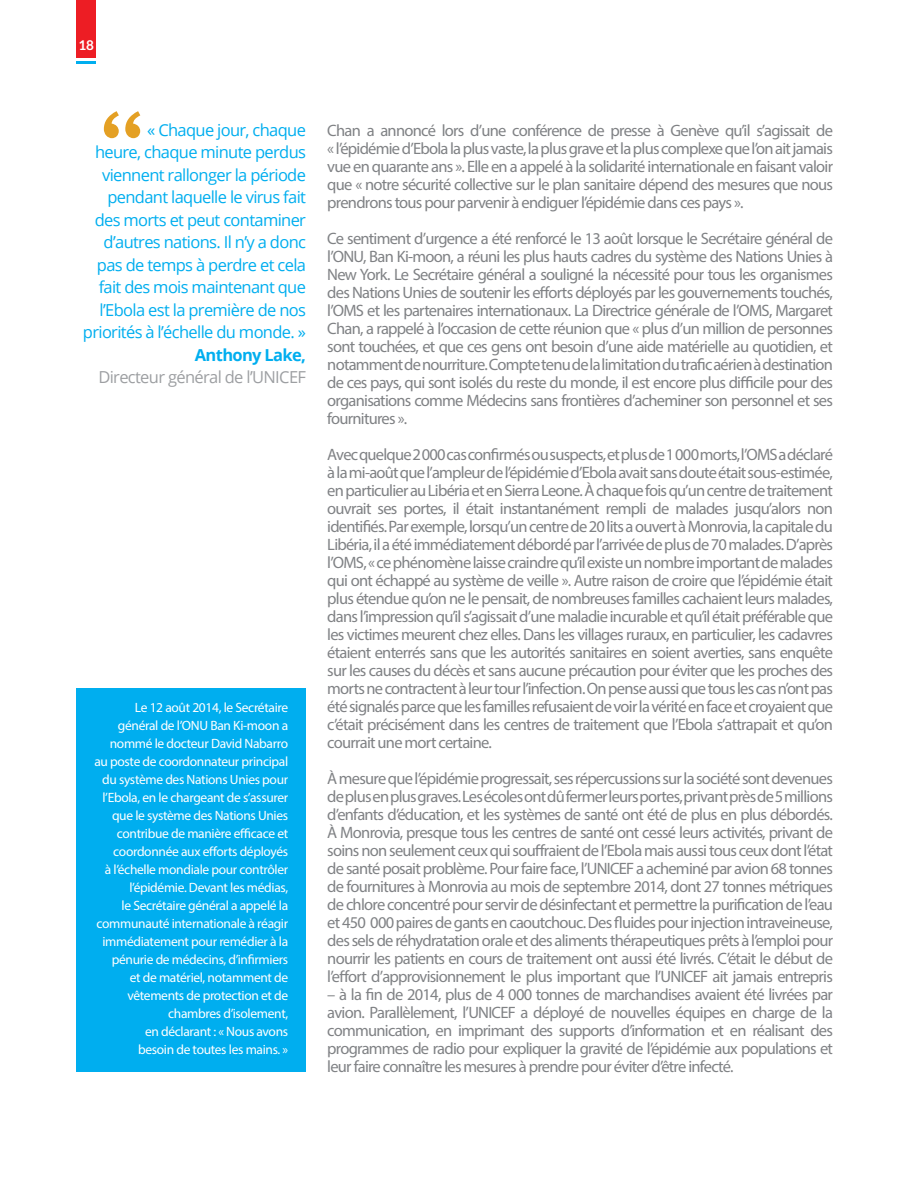
<style>
.page{position:relative;width:918px;height:1188px;background:#fff}
.page>*{position:absolute;margin:0;border:0;box-sizing:border-box;transform-origin:0 0}
.t1{font:16.5px/18px "Myriad Pro";letter-spacing:-.045em;color:#808285;text-align:justify}
.t2{font:16.5px/22.5px "Open Sans";letter-spacing:-.04em;color:#00aeef;text-align:right}
.t3{font:16.5px "Open Sans";letter-spacing:-.04em;color:#9d9fa2}
.t4{font:700 16.5px "Open Sans";letter-spacing:-.04em;color:#00aeef}
.t5{font:13.5px/18px "Myriad Pro";letter-spacing:-.025em;color:#fff;text-align:right}
.t6{font:700 13.5px "Lato";color:#fff}
</style>
<div class="page">
<div style="left:76px;top:0;width:20px;height:64px;background:#ed1d24"></div>
<hr style="left:76px;top:61px;width:20px;height:3px;background:#00aeef">
<hr style="left:75px;top:59px;width:22px;height:2px;background:#fff">
<div style="left:76px;top:688px;width:230px;height:384px;background:#00aeef"></div>
<svg style="left:104px;top:111px;width:36px;height:27px"></svg>
<p class="t6" style="left:78px;top:37px;width:17px">18</p>
<p class="t2" style="left:83px;top:118px;width:225px">« Chaque jour, chaque<br>heure, chaque minute perdus viennent rallonger la période pendant laquelle le virus fait des morts et peut contaminer d’autres nations. Il n’y a donc pas de temps à perdre et cela fait des mois maintenant que l’Ebola est la première de nos priorités à l’échelle du monde. »</p>
<p class="t4" style="left:195px;top:343px;width:113px">Anthony Lake,</p>
<p class="t3" style="left:98px;top:366px;width:209px">Directeur général de l’UNICEF</p>
<p class="t5" style="left:94px;top:698px;width:195px">Le 12 août 2014, le Secrétaire général de l’ONU Ban Ki-moon a nommé le docteur David Nabarro au poste de coordonnateur principal du système des Nations Unies pour l’Ebola, en le chargeant de s’assurer que le système des Nations Unies contribue de manière efficace et coordonnée aux efforts déployés<br>à l’échelle mondiale pour contrôler l’épidémie. Devant les médias,<br>le Secrétaire général a appelé la communauté internationale à réagir immédiatement pour remédier à la pénurie de médecins, d’infirmiers<br>et de matériel, notamment de vêtements de protection et de chambres d’isolement,<br>en déclarant : « Nous avons<br>besoin de toutes les mains. »</p>
<p class="t1" style="left:327px;top:121px;width:507px">Chan a annoncé lors d’une conférence de presse à Genève qu’il s’agissait de « l’épidémie d’Ebola la plus vaste, la plus grave et la plus complexe que l’on ait jamais vue en quarante ans ». Elle en a appelé à la solidarité internationale en faisant valoir que « notre sécurité collective sur le plan sanitaire dépend des mesures que nous prendrons tous pour parvenir à endiguer l’épidémie dans ces pays ».</p>
<p class="t1" style="left:327px;top:229px;width:507px">Ce sentiment d’urgence a été renforcé le 13 août lorsque le Secrétaire général de l’ONU, Ban Ki-moon, a réuni les plus hauts cadres du système des Nations Unies à New York. Le Secrétaire général a souligné la nécessité pour tous les organismes des Nations Unies de soutenir les efforts déployés par les gouvernements touchés, l’OMS et les partenaires internationaux. La Directrice générale de l’OMS, Margaret Chan, a rappelé à l’occasion de cette réunion que « plus d’un million de personnes sont touchées, et que ces gens ont besoin d’une aide matérielle au quotidien, et notamment de nourriture. Compte tenu de la limitation du trafic aérien à destination de ces pays, qui sont isolés du reste du monde, il est encore plus difficile pour des organisations comme Médecins sans frontières d’acheminer son personnel et ses fournitures ».</p>
<p class="t1" style="left:327px;top:445px;width:507px">Avec quelque 2 000 cas confirmés ou suspects, et plus de 1 000 morts, l’OMS a déclaré à la mi-août que l’ampleur de l’épidémie d’Ebola avait sans doute était sous-estimée, en particulier au Libéria et en Sierra Leone. À chaque fois qu’un centre de traitement ouvrait ses portes, il était instantanément rempli de malades jusqu’alors non identifiés. Par exemple, lorsqu’un centre de 20 lits a ouvert à Monrovia, la capitale du Libéria, il a été immédiatement débordé par l’arrivée de plus de 70 malades. D’après l’OMS, « ce phénomène laisse craindre qu’il existe un nombre important de malades qui ont échappé au système de veille ». Autre raison de croire que l’épidémie était plus étendue qu’on ne le pensait, de nombreuses familles cachaient leurs malades, dans l’impression qu’il s’agissait d’une maladie incurable et qu’il était préférable que les victimes meurent chez elles. Dans les villages ruraux, en particulier, les cadavres étaient enterrés sans que les autorités sanitaires en soient averties, sans enquête sur les causes du décès et sans aucune précaution pour éviter que les proches des morts ne contractent à leur tour l’infection. On pense aussi que tous les cas n’ont pas été signalés parce que les familles refusaient de voir la vérité en face et croyaient que c’était précisément dans les centres de traitement que l’Ebola s’attrapait et qu’on courrait une mort certaine.</p>
<p class="t1" style="left:327px;top:769px;width:507px">À mesure que l’épidémie progressait, ses répercussions sur la société sont devenues de plus en plus graves. Les écoles ont dû fermer leurs portes, privant près de 5 millions d’enfants d’éducation, et les systèmes de santé ont été de plus en plus débordés.<br>À Monrovia, presque tous les centres de santé ont cessé leurs activités, privant de soins non seulement ceux qui souffraient de l’Ebola mais aussi tous ceux dont l’état de santé posait problème. Pour faire face, l’UNICEF a acheminé par avion 68 tonnes de fournitures à Monrovia au mois de septembre 2014, dont 27 tonnes métriques de chlore concentré pour servir de désinfectant et permettre la purification de l’eau et 450 000 paires de gants en caoutchouc. Des fluides pour injection intraveineuse, des sels de réhydratation orale et des aliments thérapeutiques prêts à l’emploi pour nourrir les patients en cours de traitement ont aussi été livrés. C’était le début de l’effort d’approvisionnement le plus important que l’UNICEF ait jamais entrepris</p>
<p class="t1" style="left:327px;top:985px;width:507px">– à la fin de 2014, plus de 4 000 tonnes de marchandises avaient été livrées par avion. Parallèlement, l’UNICEF a déployé de nouvelles équipes en charge de la communication, en imprimant des supports d’information et en réalisant des programmes de radio pour expliquer la gravité de l’épidémie aux populations et leur faire connaître les mesures à prendre pour éviter d’être infecté.</p>
</div>
